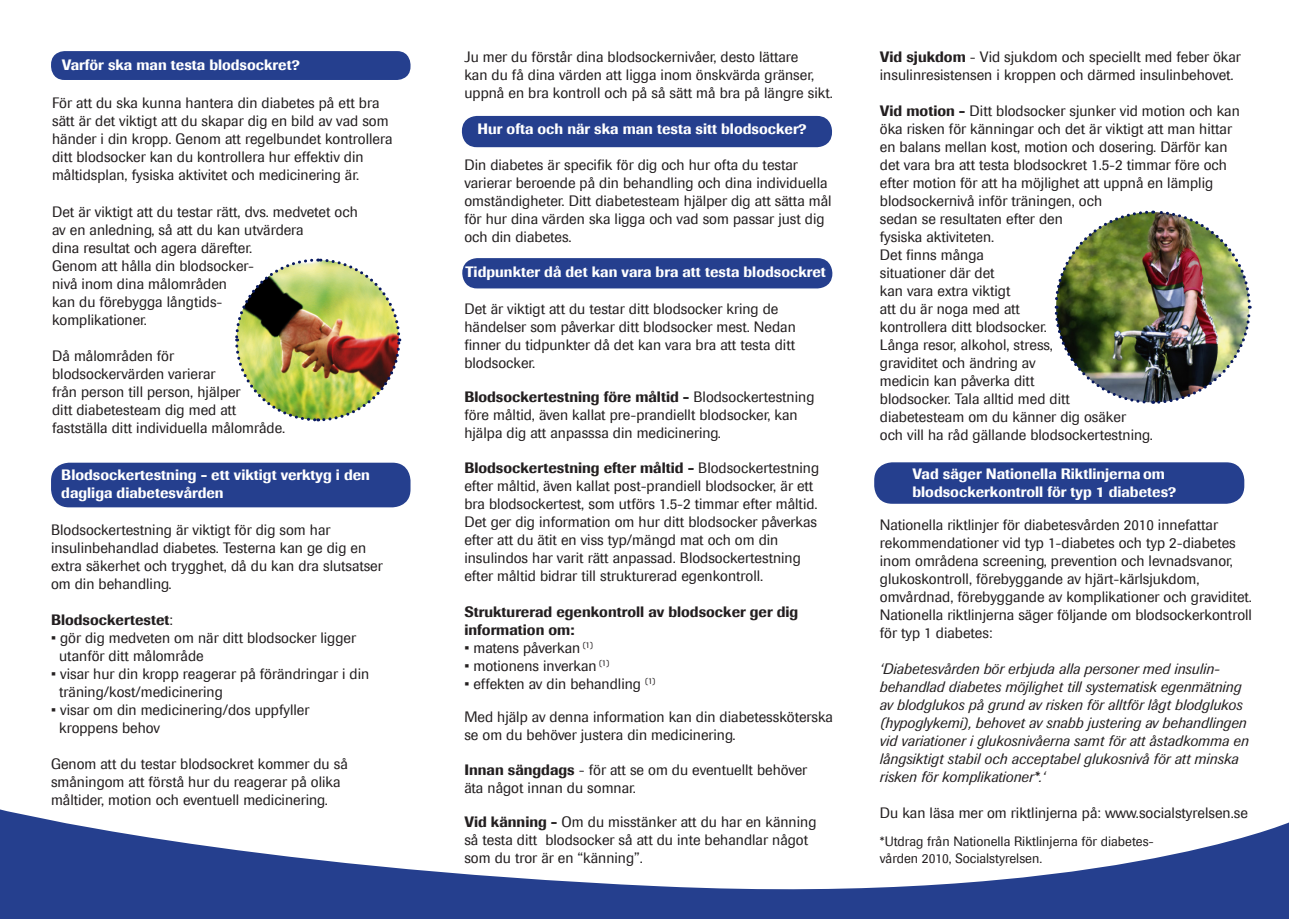
<style>
.page{position:relative;width:1289px;height:919px;background:#fff}
.page>*{position:absolute;margin:0;border:0;box-sizing:border-box;transform-origin:0 0}
.t1{font:15px/18px "Imago";color:#231f20}
.t2{font:italic 15px/18px "Imago";color:#231f20}
.t3{font:500 15px/18px "Imago";color:#fff}
.t4{font:500 15px/18px "Imago";color:#231f20}
.t5{font:13.5px "Imago";color:#231f20}
.s1{font-weight:400}
.s2{font-weight:500}
</style>
<div class="page">
<svg style="left:0;top:809px;width:1288px;height:109px"></svg>
<div style="left:874px;top:462px;width:370px;height:41px;background:#253f8e;border-radius:18px"></div>
<div style="left:51px;top:51px;width:359px;height:29px;background:#253f8e;border-radius:13px"></div>
<div style="left:462px;top:116px;width:370px;height:31px;background:#253f8e;border-radius:15px"></div>
<div style="left:462px;top:258px;width:370px;height:30px;background:#253f8e;border-radius:15px"></div>
<div style="left:51px;top:462px;width:359px;height:45px;background:#253f8e;border-radius:18px"></div>
<img style="left:235px;top:258px;width:167px;height:164px">
<img style="left:1054px;top:210px;width:198px;height:194px">
<p class="t3" style="left:62px;top:55px;width:240px">Varför ska man testa blodsockret?</p>
<p class="t1" style="left:52px;top:94px;width:342px">För att du ska kunna hantera din diabetes på ett bra sätt är det viktigt att du skapar dig en bild av vad som händer i din kropp. Genom att regelbundet kontrollera ditt blodsocker kan du kontrollera hur effektiv din måltidsplan, fysiska aktivitet och medicinering är.</p>
<p class="t1" style="left:52px;top:202px;width:307px">Det är viktigt att du testar rätt, dvs. medvetet och</p>
<p class="t1" style="left:52px;top:220px;width:253px">av en anledning, så att du kan utvärdera</p>
<p class="t1" style="left:52px;top:238px;width:202px">dina resultat och agera därefter.</p>
<p class="t1" style="left:52px;top:256px;width:203px">Genom att hålla din blodsocker-</p>
<p class="t1" style="left:52px;top:274px;width:176px">nivå inom dina målområden</p>
<p class="t1" style="left:52px;top:292px;width:172px">kan du förebygga långtids-</p>
<p class="t1" style="left:52px;top:310px;width:96px">komplikationer.</p>
<p class="t1" style="left:52px;top:346px;width:123px">Då målområden för</p>
<p class="t1" style="left:52px;top:364px;width:165px">blodsockervärden varierar</p>
<p class="t1" style="left:52px;top:382px;width:190px">från person till person, hjälper</p>
<p class="t1" style="left:52px;top:400px;width:186px">ditt diabetesteam dig med att</p>
<p class="t1" style="left:52px;top:418px;width:235px">fastställa ditt individuella målområde.</p>
<p class="t3" style="left:61px;top:465px;width:310px">Blodsockertestning - ett viktigt verktyg i den dagliga diabetesvården</p>
<p class="t1" style="left:51px;top:520px;width:317px">Blodsockertestning är viktigt för dig som har insulinbehandlad diabetes. Testerna kan ge dig en</p>
<p class="t1" style="left:51px;top:556px;width:333px">extra säkerhet och trygghet, då du kan dra slutsatser</p>
<p class="t1" style="left:51px;top:574px;width:122px">om din behandling.</p>
<p class="t4" style="left:51px;top:610px;width:123px">Blodsockertestet<span class="s1">:</span></p>
<p class="t1" style="left:51px;top:628px;width:306px">• gör dig medveten om när ditt blodsocker ligger</p>
<p class="t1" style="left:59px;top:646px;width:146px">utanför ditt målområde</p>
<p class="t1" style="left:51px;top:664px;width:320px">• visar hur din kropp reagerar på förändringar i din</p>
<p class="t1" style="left:59px;top:682px;width:165px">träning/kost/medicinering</p>
<p class="t1" style="left:59px;top:700px;width:252px;text-indent:-8px">• visar om din medicinering/dos uppfyller kroppens behov</p>
<p class="t1" style="left:51px;top:754px;width:298px">Genom att du testar blodsockret kommer du så småningom att förstå hur du reagerar på olika</p>
<p class="t1" style="left:51px;top:790px;width:278px">måltider, motion och eventuell medicinering.</p>
<p class="t1" style="left:464px;top:47px;width:335px">Ju mer du förstår dina blodsockernivåer, desto lättare</p>
<p class="t1" style="left:464px;top:65px;width:351px">kan du få dina värden att ligga inom önskvärda gränser,</p>
<p class="t1" style="left:464px;top:83px;width:370px">uppnå en bra kontroll och på så sätt må bra på längre sikt.</p>
<p class="t3" style="left:477px;top:120px;width:331px">Hur ofta och när ska man testa sitt blodsocker?</p>
<p class="t1" style="left:464px;top:155px;width:369px">Din diabetes är specifik för dig och hur ofta du testar varierar beroende på din behandling och dina individuella omständigheter. Ditt diabetesteam hjälper dig att sätta mål för hur dina värden ska ligga och vad som passar just dig och din diabetes.</p>
<p class="t3" style="left:465px;top:262px;width:362px">Tidpunkter då det kan vara bra att testa blodsockret</p>
<p class="t1" style="left:464px;top:299px;width:333px">Det är viktigt att du testar ditt blodsocker kring de händelser som påverkar ditt blodsocker mest. Nedan finner du tidpunkter då det kan vara bra att testa ditt blodsocker.</p>
<p class="t1" style="left:464px;top:388px;width:351px"><span class="s2">Blodsockertestning före måltid -</span> Blodsockertestning före måltid, även kallat pre-prandiellt blodsocker, kan hjälpa dig att anpasssa din medicinering.</p>
<p class="t1" style="left:464px;top:458px;width:356px"><span class="s2">Blodsockertestning efter måltid -</span> Blodsockertestning efter måltid, även kallat post-prandiell blodsocker, är ett bra blodsockertest, som utförs 1.5-2 timmar efter måltid.</p>
<p class="t1" style="left:464px;top:512px;width:354px">Det ger dig information om hur ditt blodsocker påverkas efter att du ätit en viss typ/mängd mat och om din insulindos har varit rätt anpassad. Blodsockertestning</p>
<p class="t1" style="left:464px;top:566px;width:300px">efter måltid bidrar till strukturerad egenkontroll.</p>
<p class="t4" style="left:464px;top:602px;width:335px">Strukturerad egenkontroll av blodsocker ger dig information om:</p>
<p class="t1" style="left:464px;top:638px;width:130px">• matens påverkan <sup>(1)</sup></p>
<p class="t1" style="left:464px;top:656px;width:146px">• motionens inverkan <sup>(1)</sup></p>
<p class="t1" style="left:464px;top:674px;width:192px">• effekten av din behandling <sup>(1)</sup></p>
<p class="t1" style="left:464px;top:707px;width:370px">Med hjälp av denna information kan din diabetessköterska se om du behöver justera din medicinering.</p>
<p class="t1" style="left:464px;top:760px;width:344px"><span class="s2">Innan sängdags</span> - för att se om du eventuellt behöver</p>
<p class="t1" style="left:464px;top:778px;width:173px">äta något innan du somnar.</p>
<p class="t1" style="left:464px;top:812px;width:353px"><span class="s2">Vid känning -</span> Om du misstänker att du har en känning så testa ditt blodsocker så att du inte behandlar något</p>
<p class="t1" style="left:464px;top:848px;width:180px">som du tror är en “känning”.</p>
<p class="t1" style="left:879px;top:47px;width:362px"><span class="s2">Vid sjukdom</span> - Vid sjukdom och speciellt med feber ökar insulinresistensen i kroppen och därmed insulinbehovet.</p>
<p class="t1" style="left:879px;top:101px;width:361px"><span class="s2">Vid motion -</span> Ditt blodsocker sjunker vid motion och kan öka risken för känningar och det är viktigt att man hittar en balans mellan kost, motion och dosering. Därför kan det vara bra att testa blodsockret 1.5-2 timmar före och efter motion för att ha möjlighet att uppnå en lämplig blodsockernivå inför träningen, och</p>
<p class="t1" style="left:879px;top:209px;width:184px">sedan se resultaten efter den</p>
<p class="t1" style="left:879px;top:227px;width:116px">fysiska aktiviteten.</p>
<p class="t1" style="left:879px;top:245px;width:106px">Det finns många</p>
<p class="t1" style="left:879px;top:263px;width:116px">situationer där det</p>
<p class="t1" style="left:879px;top:281px;width:132px">kan vara extra viktigt</p>
<p class="t1" style="left:879px;top:299px;width:142px">att du är noga med att</p>
<p class="t1" style="left:879px;top:317px;width:168px">kontrollera ditt blodsocker.</p>
<p class="t1" style="left:879px;top:335px;width:175px">Långa resor, alkohol, stress,</p>
<p class="t1" style="left:879px;top:353px;width:157px">graviditet och ändring av</p>
<p class="t1" style="left:879px;top:371px;width:156px">medicin kan påverka ditt</p>
<p class="t1" style="left:879px;top:389px;width:191px">blodsocker. Tala alltid med ditt</p>
<p class="t1" style="left:879px;top:407px;width:247px">diabetesteam om du känner dig osäker</p>
<p class="t1" style="left:879px;top:425px;width:274px">och vill ha råd gällande blodsockertestning.</p>
<p class="t3" style="left:912px;top:464px;width:265px">Vad säger Nationella Riktlinjerna om blodsockerkontroll för typ 1 diabetes?</p>
<p class="t1" style="left:879px;top:515px;width:374px">Nationella riktlinjer för diabetesvården 2010 innefattar rekommendationer vid typ 1-diabetes och typ 2-diabetes inom områdena screening, prevention och levnadsvanor, glukoskontroll, förebyggande av hjärt-kärlsjukdom, omvårdnad, förebyggande av komplikationer och graviditet.<br>Nationella riktlinjerna säger följande om blodsockerkontroll för typ 1 diabetes:</p>
<p class="t2" style="left:879px;top:659px;width:370px">‘Diabetesvården bör erbjuda alla personer med insulin&shy;behandlad diabetes möjlighet till systematisk egenmätning av blodglukos på grund av risken för alltför lågt blodglukos (hypoglykemi), behovet av snabb justering av behandlingen vid variationer i glukosnivåerna samt för att åstadkomma en långsiktigt stabil och acceptabel glukosnivå för att minska risken för komplikationer*.‘</p>
<p class="t1" style="left:879px;top:803px;width:369px">Du kan läsa mer om riktlinjerna på: www.socialstyrelsen.se</p>
<p class="t5" style="left:879px;top:832px;width:275px">*Utdrag från Nationella Riktlinjerna för diabetes-</p>
<p class="t5" style="left:879px;top:849px;width:164px">vården 2010, Socialstyrelsen.</p>
</div>
